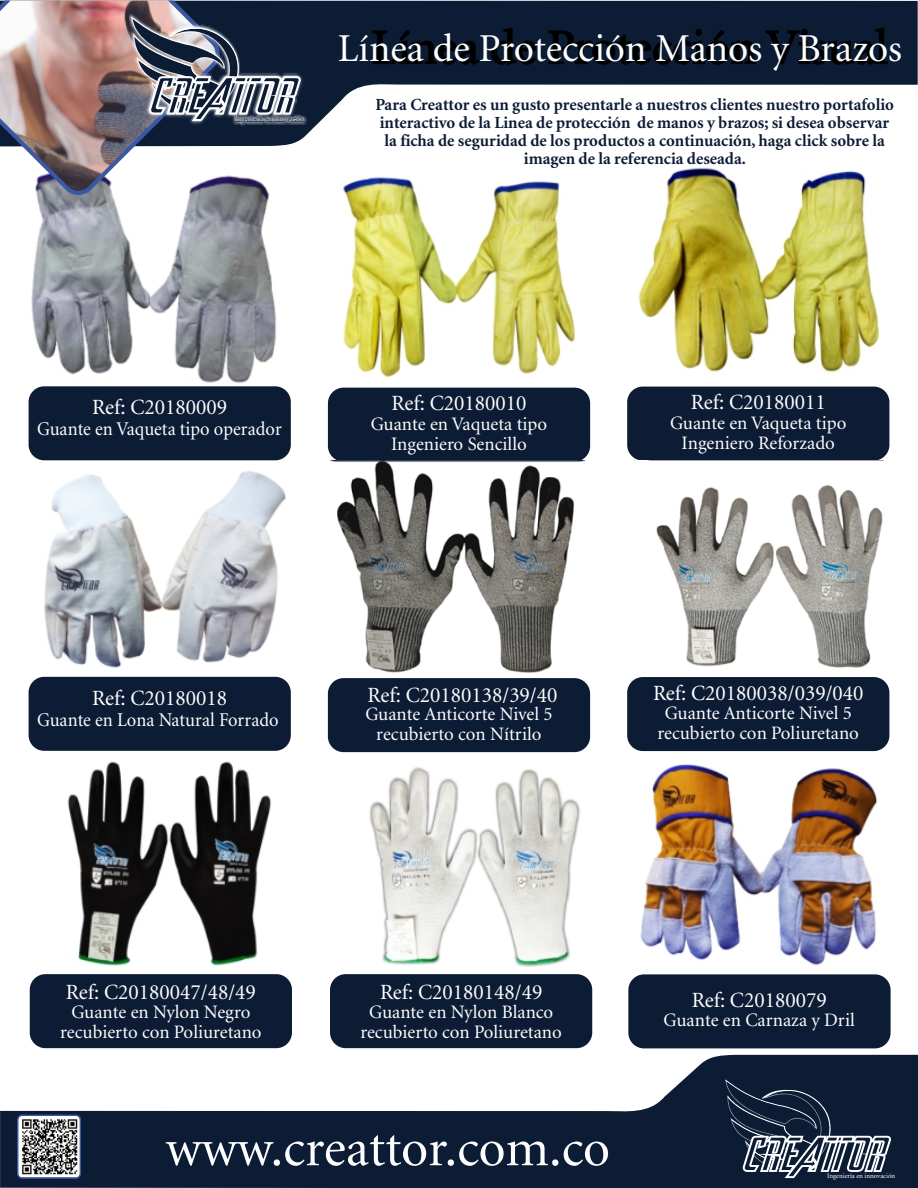
<style>
.page{position:relative;width:918px;height:1188px;background:#fff}
.page>*{position:absolute;margin:0;border:0;box-sizing:border-box;transform-origin:0 0}
.t1{font:52.65px "Atlantix S Si";color:#fefefe}
.t2{font:39.15px "Atlantix S Si";color:#fff}
.t3{font:21.45px "Atlantix S Si";color:#fefefe}
.t4{font:19.35px "Atlantix S Si";color:#fefefe;scale:.95 1}
.t5{font:18.75px/20.1px "Atlantix S Si";color:#fefefe;text-align:center}
.t6{font:700 16.8px/18.1px "Atlantix Black S Si";color:#0c1c35;text-align:center}
.t7{font:7.35px "Atlantix S Si";color:#fefefe;scale:.96 1}
.t8{font:6.9px "Atlantix S Si";color:#fefefe}
</style>
<div class="page">
<div style="left:29px;top:386px;width:262px;height:74px;background:#0c1c35;border-radius:16px"></div>
<div style="left:627px;top:387px;width:262px;height:74px;background:#0c1c35;border-radius:16px"></div>
<img style="left:638px;top:167px;width:241px;height:206px">
<img style="left:31px;top:197px;width:246px;height:186px">
<div style="left:328px;top:388px;width:262px;height:74px;background:#0c1c35;border-radius:16px"></div>
<img style="left:343px;top:177px;width:233px;height:200px">
<div style="left:29px;top:677px;width:262px;height:74px;background:#0c1c35;border-radius:16px"></div>
<div style="left:627px;top:677px;width:262px;height:74px;background:#0c1c35;border-radius:16px"></div>
<div style="left:328px;top:678px;width:262px;height:74px;background:#0c1c35;border-radius:16px"></div>
<img style="left:640px;top:765px;width:238px;height:201px">
<div style="left:628px;top:974px;width:263px;height:74px;background:#0c1c35;border-radius:16px"></div>
<img style="left:67px;top:761px;width:205px;height:205px">
<div style="left:30px;top:974px;width:262px;height:74px;background:#0c1c35;border-radius:16px"></div>
<div style="left:330px;top:974px;width:262px;height:74px;background:#0c1c35;border-radius:16px"></div>
<img style="left:44px;top:470px;width:242px;height:198px">
<svg style="left:305px;top:1px;width:613px;height:135px;fill:#0c1c35"></svg>
<svg style="left:372px;top:27px;width:516px;height:38px;background:#081324"></svg>
<img style="left:0;top:1px;width:305px;height:196px">
<svg style="left:0;top:1055px;width:918px;height:133px;fill:#0c1c35"></svg>
<svg style="left:725px;top:1079px;width:171px;height:101px;background:#334055"></svg>
<svg style="left:17px;top:1115px;width:64px;height:64px"></svg>
<img style="left:369px;top:767px;width:211px;height:200px">
<img style="left:329px;top:460px;width:555px;height:213px">
<p class="t7" style="left:235px;top:115px;width:74px">Ingeniería en innovación</p>
<h2 class="t2" style="left:338px;top:28px;width:566px">Línea de Protección Manos y Brazos</h2>
<p class="t6" style="left:375px;top:96px;width:520px">Para Creattor es un gusto presentarle a nuestros clientes nuestro portafolio interactivo de la Linea de protección de manos y brazos; si desea observar la ficha de seguridad de los productos a continuación, haga click sobre la imagen de la referencia deseada.</p>
<p class="t3" style="left:92px;top:397px;width:136px">Ref: C20180009</p>
<p class="t4" style="left:37px;top:419px;width:259px">Guante en Vaqueta tipo operador</p>
<p class="t3" style="left:392px;top:393px;width:136px">Ref: C20180010</p>
<p class="t5" style="left:371px;top:414px;width:178px">Guante en Vaqueta tipo<br>Ingeniero Sencillo</p>
<p class="t3" style="left:691px;top:392px;width:136px">Ref: C20180011</p>
<p class="t5" style="left:670px;top:413px;width:178px">Guante en Vaqueta tipo<br>Ingeniero Reforzado</p>
<p class="t3" style="left:92px;top:687px;width:136px">Ref: C20180018</p>
<p class="t4" style="left:37px;top:710px;width:256px">Guante en Lona Natural Forrado</p>
<p class="t3" style="left:368px;top:685px;width:191px">Ref: C20180138/39/40</p>
<p class="t5" style="left:365px;top:705px;width:189px">Guante Anticorte Nivel 5 recubierto con Nítrilo</p>
<p class="t3" style="left:653px;top:682px;width:212px">Ref: C20180038/039/040</p>
<p class="t5" style="left:657px;top:704px;width:203px">Guante Anticorte Nivel 5 recubierto con Poliuretano</p>
<p class="t3" style="left:66px;top:982px;width:191px">Ref: C20180047/48/49</p>
<p class="t5" style="left:60px;top:1003px;width:203px">Guante en Nylon Negro recubierto con Poliuretano</p>
<p class="t3" style="left:380px;top:982px;width:164px">Ref: C20180148/49</p>
<p class="t5" style="left:360px;top:1003px;width:203px">Guante en Nylon Blanco recubierto con Poliuretano</p>
<p class="t3" style="left:692px;top:990px;width:136px">Ref: C20180079</p>
<p class="t5" style="left:664px;top:1011px;width:193px">Guante en Carnaza y Dril</p>
<h1 class="t1" style="left:166px;top:1122px;width:446px">www.creattor.com.co</h1>
<p class="t8" style="left:827px;top:1173px;width:70px">Ingeniería en innovación</p>
</div>
